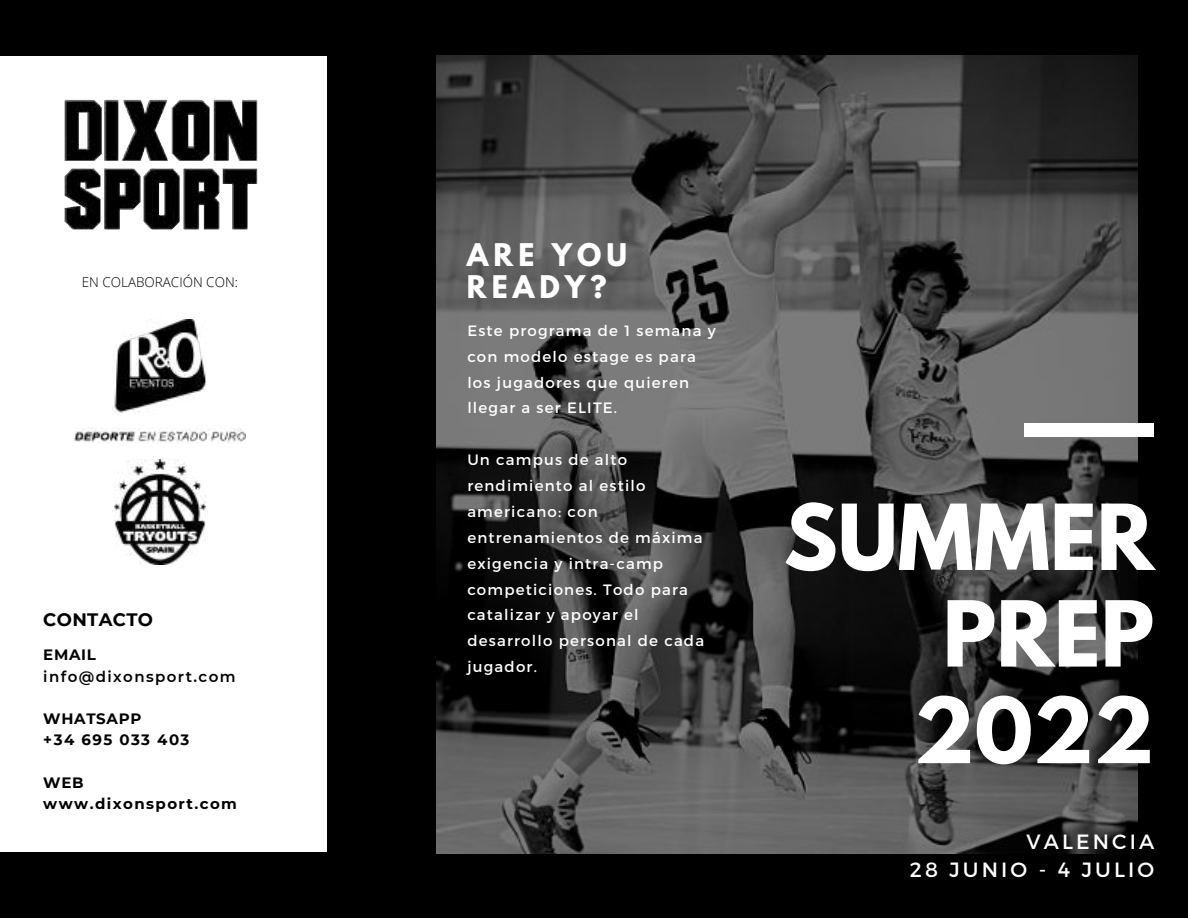
<style>
.page{position:relative;width:1188px;height:918px;background:#000}
.page>*{position:absolute;margin:0;border:0;box-sizing:border-box;transform-origin:0 0}
.t1{font:700 80.55px/96.6px "League Spartan";color:#fff;text-align:right}
.t2{font:700 27.6px/32.7px "League Spartan";letter-spacing:.18em;color:#fff}
.t3{font:20.55px/27.2px "Montserrat";letter-spacing:.15em;color:#fff;text-align:right}
.t4{font:700 18px "Montserrat";letter-spacing:.02em;color:#000}
.t5{font:15px/25.8px "Montserrat";letter-spacing:.08em;color:#fff}
.t6{font:700 15px/20.9px "Montserrat";letter-spacing:.095em;color:#000}
.t7{font:700 15px/20.9px "Montserrat";letter-spacing:.07em;color:#000}
.t8{font:600 15px "Montserrat";letter-spacing:.095em;color:#000}
.t9{font:300 13.5px "Open Sans";color:#000}
</style>
<div class="page">
<img style="left:437px;top:56px;width:701px;height:798px">
<div style="left:0;top:56px;width:327px;height:795px;background:#fff"></div>
<div style="left:1024px;top:423px;width:130px;height:14px;background:#fff"></div>
<img style="left:64px;top:99px;width:194px;height:131px">
<img style="left:75px;top:320px;width:171px;height:124px">
<img style="left:115px;top:459px;width:91px;height:106px">
<p class="t9" style="left:82px;top:272px;width:158px">EN COLABORACIÓN CON:</p>
<p class="t4" style="left:43px;top:608px;width:111px">CONTACTO</p>
<p class="t6" style="left:43px;top:644px;width:54px">EMAIL</p>
<p class="t8" style="left:43px;top:667px;width:194px">info@dixonsport.com</p>
<p class="t7" style="left:43px;top:709px;width:148px">WHATSAPP<br>+34 695 033 403</p>
<p class="t6" style="left:43px;top:772px;width:195px">WEB www.dixonsport.com</p>
<h2 class="t2" style="left:467px;top:242px;width:162px">ARE YOU<br>READY?</h2>
<p class="t5" style="left:467px;top:317px;width:250px">Este programa de 1 semana y con modelo estage es para los jugadores que quieren llegar a ser ELITE.</p>
<p class="t5" style="left:467px;top:446px;width:238px">Un campus de alto rendimiento al estilo americano: con entrenamientos de máxima exigencia y intra-camp competiciones. Todo para catalizar y apoyar el desarrollo personal de cada jugador.</p>
<h1 class="t1" style="left:784px;top:500px;width:372px">SUMMER<br>PREP<br>2022</h1>
<h3 class="t3" style="left:910px;top:827px;width:246px">VALENCIA<br>28 JUNIO - 4 JULIO</h3>
</div>
